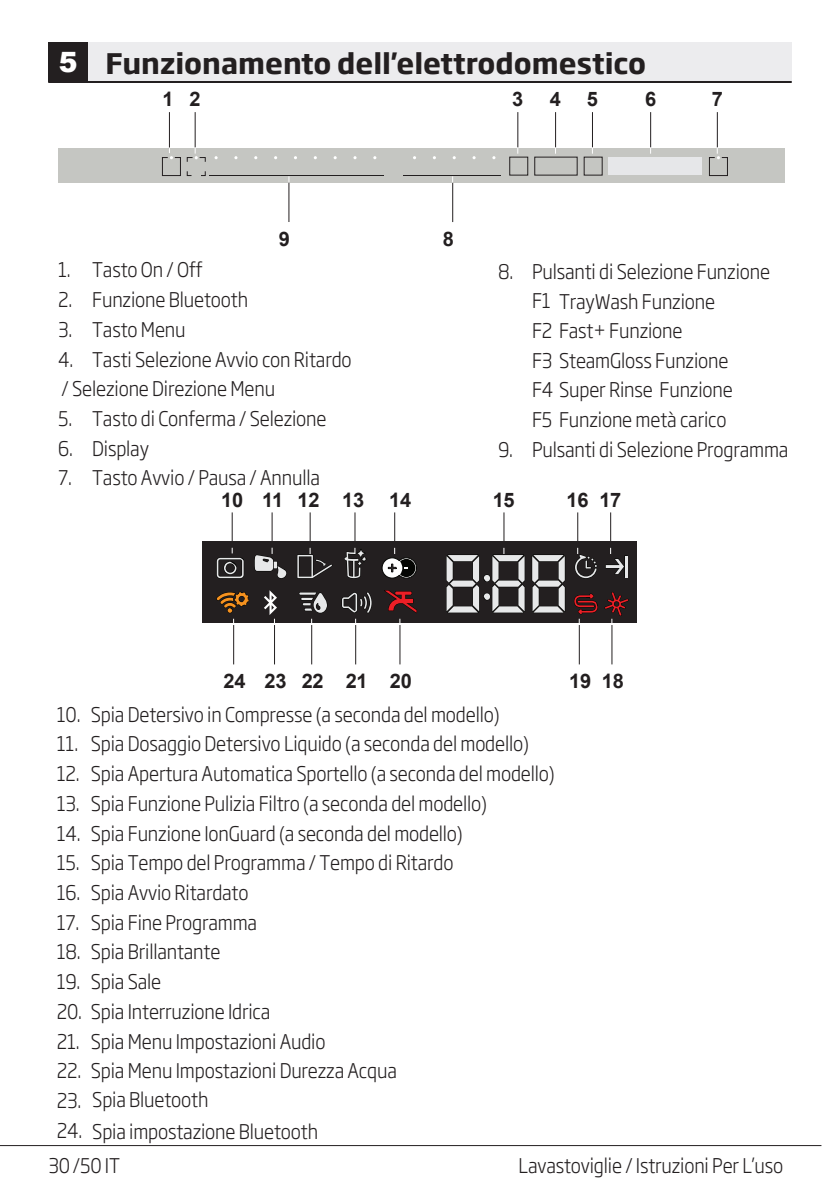
<style>
.page{position:relative;width:840px;height:1191px;background:#fff}
.page>*{position:absolute;margin:0;border:0;box-sizing:border-box;transform-origin:0 0}
.Ana_Baslik{font:700 28px "Soho Gothic Pro";color:#231f20}
.t1{font:900 28px "Arial";color:#fff}
.Girintili_Yazi{font:300 20px "Soho Gothic Pro";letter-spacing:-.01em;color:#231f20;scale:.9 1}
.Yazi_alanlari{font:300 20px "Soho Gothic Pro";letter-spacing:-.01em;color:#231f20;scale:.9 1}
.Yazi_alanlari-2{font:700 20px "Arial";letter-spacing:-.01em;color:#231f20}
</style>
<div class="page">
<hr style="left:0;top:1145px;width:821px;height:1px;background:#231f20">
<div style="left:88px;top:43px;width:703px;height:39px;background:#ececee"></div>
<hr style="left:48px;top:81px;width:743px;height:2px;background:#231f20">
<div style="left:58px;top:148px;width:726px;height:35px;background:#c5c6c2"></div>
<div style="left:509px;top:157px;width:19px;height:18px;border:1px solid #231f20"></div>
<div style="left:583px;top:157px;width:19px;height:18px;border:1px solid #231f20"></div>
<div style="left:608px;top:157px;width:93px;height:18px;background:#e6e7e9"></div>
<hr style="left:209px;top:175px;width:174px;height:1px;background:#231f20">
<hr style="left:403px;top:175px;width:98px;height:1px;background:#231f20">
<hr style="left:169px;top:112px;width:1px;height:37px;background:#231f20">
<hr style="left:195px;top:112px;width:1px;height:35px;background:#231f20">
<svg style="left:162px;top:147px;width:44px;height:29px"></svg>
<hr style="left:517px;top:112px;width:1px;height:35px;background:#231f20">
<hr style="left:452px;top:183px;width:1px;height:39px;background:#231f20">
<hr style="left:288px;top:183px;width:1px;height:39px;background:#231f20">
<hr style="left:555px;top:112px;width:1px;height:35px;background:#231f20">
<hr style="left:591px;top:112px;width:1px;height:35px;background:#231f20">
<hr style="left:650px;top:112px;width:1px;height:35px;background:#231f20">
<hr style="left:716px;top:112px;width:1px;height:35px;background:#231f20">
<svg style="left:709px;top:147px;width:18px;height:29px"></svg>
<div style="left:48px;top:43px;width:40px;height:39px;background:#231f20"></div>
<div style="left:202px;top:541px;width:435px;height:81px;background:#231f20"></div>
<hr style="left:624px;top:556px;width:3px;height:21px;background:#e7e8e9">
<svg style="left:532px;top:554px;width:33px;height:59px"></svg>
<svg style="left:216px;top:592px;width:33px;height:21px"></svg>
<hr style="left:232px;top:512px;width:1px;height:37px;background:#231f20">
<svg style="left:217px;top:548px;width:26px;height:30px"></svg>
<hr style="left:271px;top:512px;width:1px;height:36px;background:#231f20">
<svg style="left:254px;top:548px;width:33px;height:31px"></svg>
<hr style="left:309px;top:512px;width:1px;height:36px;background:#231f20">
<svg style="left:297px;top:548px;width:36px;height:30px"></svg>
<hr style="left:611px;top:625px;width:1px;height:39px;background:#231f20">
<hr style="left:354px;top:512px;width:1px;height:36px;background:#231f20">
<svg style="left:344px;top:548px;width:22px;height:31px"></svg>
<hr style="left:394px;top:512px;width:1px;height:36px;background:#231f20">
<svg style="left:381px;top:548px;width:36px;height:31px"></svg>
<hr style="left:503px;top:512px;width:1px;height:36px;background:#231f20">
<svg style="left:446px;top:548px;width:79px;height:65px"></svg>
<hr style="left:577px;top:512px;width:1px;height:36px;background:#231f20">
<svg style="left:574px;top:548px;width:23px;height:31px"></svg>
<hr style="left:610px;top:512px;width:1px;height:36px;background:#231f20">
<svg style="left:605px;top:548px;width:19px;height:26px"></svg>
<hr style="left:578px;top:625px;width:1px;height:39px;background:#231f20">
<svg style="left:573px;top:592px;width:55px;height:31px"></svg>
<hr style="left:399px;top:625px;width:1px;height:39px;background:#231f20">
<svg style="left:383px;top:590px;width:34px;height:33px"></svg>
<hr style="left:355px;top:625px;width:1px;height:39px;background:#231f20">
<svg style="left:341px;top:592px;width:31px;height:31px"></svg>
<hr style="left:311px;top:625px;width:1px;height:39px;background:#231f20">
<svg style="left:298px;top:592px;width:30px;height:31px"></svg>
<hr style="left:274px;top:625px;width:1px;height:39px;background:#231f20">
<svg style="left:264px;top:590px;width:13px;height:33px"></svg>
<hr style="left:233px;top:625px;width:1px;height:39px;background:#231f20">
<p class="t1" style="left:59px;top:42px;width:20px">5</p>
<p class="Ana_Baslik" style="left:105px;top:41px;width:541px">Funzionamento dell'elettrodomestico</p>
<p class="Yazi_alanlari-2" style="left:162px;top:85px;width:13px">1</p>
<p class="Yazi_alanlari-2" style="left:189px;top:85px;width:13px">2</p>
<p class="Yazi_alanlari-2" style="left:512px;top:85px;width:13px">3</p>
<p class="Yazi_alanlari-2" style="left:549px;top:85px;width:13px">4</p>
<p class="Yazi_alanlari-2" style="left:586px;top:85px;width:13px">5</p>
<p class="Yazi_alanlari-2" style="left:644px;top:85px;width:13px">6</p>
<p class="Yazi_alanlari-2" style="left:711px;top:85px;width:13px">7</p>
<p class="Yazi_alanlari-2" style="left:279px;top:225px;width:13px">9</p>
<p class="Yazi_alanlari-2" style="left:442px;top:225px;width:13px">8</p>
<p class="Girintili_Yazi" style="left:58px;top:254px;width:162px">1. Tasto On / Off</p>
<p class="Girintili_Yazi" style="left:58px;top:284px;width:17px">2.</p>
<p class="Girintili_Yazi" style="left:58px;top:314px;width:143px">3. Tasto Menu</p>
<p class="Girintili_Yazi" style="left:58px;top:343px;width:327px">4. Tasti Selezione Avvio con Ritardo</p>
<p class="Girintili_Yazi" style="left:62px;top:373px;width:239px">/ Selezione Direzione Menu</p>
<p class="Girintili_Yazi" style="left:58px;top:403px;width:299px">5. Tasto di Conferma / Selezione</p>
<p class="Girintili_Yazi" style="left:58px;top:433px;width:102px">6. Display</p>
<p class="Girintili_Yazi" style="left:58px;top:462px;width:292px">7. Tasto Avvio / Pausa / Annulla</p>
<p class="Yazi_alanlari" style="left:92px;top:284px;width:175px">Funzione Bluetooth</p>
<p class="Girintili_Yazi" style="left:497px;top:256px;width:303px">8. Pulsanti di Selezione Funzione</p>
<p class="Girintili_Yazi" style="left:531px;top:286px;width:205px">F1 TrayWash Funzione</p>
<p class="Girintili_Yazi" style="left:531px;top:314px;width:169px">F2 Fast+ Funzione</p>
<p class="Girintili_Yazi" style="left:531px;top:345px;width:220px">F3 SteamGloss Funzione</p>
<p class="Girintili_Yazi" style="left:531px;top:374px;width:224px">F4 Super Rinse Funzione</p>
<p class="Girintili_Yazi" style="left:531px;top:404px;width:217px">F5 Funzione metà carico</p>
<p class="Girintili_Yazi" style="left:497px;top:434px;width:324px">9. Pulsanti di Selezione Programma</p>
<p class="Yazi_alanlari-2" style="left:221px;top:485px;width:24px">10</p>
<p class="Yazi_alanlari-2" style="left:262px;top:485px;width:22px">11</p>
<p class="Yazi_alanlari-2" style="left:297px;top:485px;width:24px">12</p>
<p class="Yazi_alanlari-2" style="left:342px;top:485px;width:24px">13</p>
<p class="Yazi_alanlari-2" style="left:389px;top:485px;width:24px">14</p>
<p class="Yazi_alanlari-2" style="left:492px;top:485px;width:24px">15</p>
<p class="Yazi_alanlari-2" style="left:566px;top:485px;width:24px">16</p>
<p class="Yazi_alanlari-2" style="left:599px;top:485px;width:24px">17</p>
<p class="Yazi_alanlari-2" style="left:223px;top:667px;width:24px">24</p>
<p class="Yazi_alanlari-2" style="left:264px;top:667px;width:24px">23</p>
<p class="Yazi_alanlari-2" style="left:301px;top:667px;width:24px">22</p>
<p class="Yazi_alanlari-2" style="left:345px;top:667px;width:24px">21</p>
<p class="Yazi_alanlari-2" style="left:390px;top:667px;width:24px">20</p>
<p class="Yazi_alanlari-2" style="left:569px;top:667px;width:24px">19</p>
<p class="Girintili_Yazi" style="left:57px;top:699px;width:493px">10. Spia Detersivo in Compresse (a seconda del modello)</p>
<p class="Girintili_Yazi" style="left:57px;top:728px;width:526px">11. Spia Dosaggio Detersivo Liquido (a seconda del modello)</p>
<p class="Girintili_Yazi" style="left:57px;top:758px;width:554px">12. Spia Apertura Automatica Sportello (a seconda del modello)</p>
<p class="Girintili_Yazi" style="left:57px;top:788px;width:479px">13. Spia Funzione Pulizia Filtro (a seconda del modello)</p>
<p class="Girintili_Yazi" style="left:57px;top:817px;width:452px">14. Spia Funzione IonGuard (a seconda del modello)</p>
<p class="Girintili_Yazi" style="left:57px;top:847px;width:442px">15. Spia Tempo del Programma / Tempo di Ritardo</p>
<p class="Girintili_Yazi" style="left:57px;top:877px;width:214px">16. Spia Avvio Ritardato</p>
<p class="Girintili_Yazi" style="left:57px;top:906px;width:224px">17. Spia Fine Programma</p>
<p class="Girintili_Yazi" style="left:57px;top:936px;width:183px">18. Spia Brillantante</p>
<p class="Girintili_Yazi" style="left:57px;top:966px;width:118px">19. Spia Sale</p>
<p class="Girintili_Yazi" style="left:57px;top:996px;width:239px">20. Spia Interruzione Idrica</p>
<p class="Girintili_Yazi" style="left:57px;top:1025px;width:300px">21. Spia Menu Impostazioni Audio</p>
<p class="Girintili_Yazi" style="left:57px;top:1055px;width:379px">22. Spia Menu Impostazioni Durezza Acqua</p>
<p class="Girintili_Yazi" style="left:57px;top:1085px;width:29px">23.</p>
<p class="Girintili_Yazi" style="left:57px;top:1114px;width:30px">24.</p>
<p class="Yazi_alanlari" style="left:92px;top:1084px;width:131px">Spia Bluetooth</p>
<p class="Yazi_alanlari" style="left:92px;top:1115px;width:252px">Spia impostazione Bluetooth</p>
<p class="Yazi_alanlari-2" style="left:601px;top:667px;width:24px">18</p>
<p class="Girintili_Yazi" style="left:48px;top:1149px;width:81px">30 /50 IT</p>
<p class="Girintili_Yazi" style="left:518px;top:1149px;width:295px">Lavastoviglie / Istruzioni Per L’uso</p>
</div>
